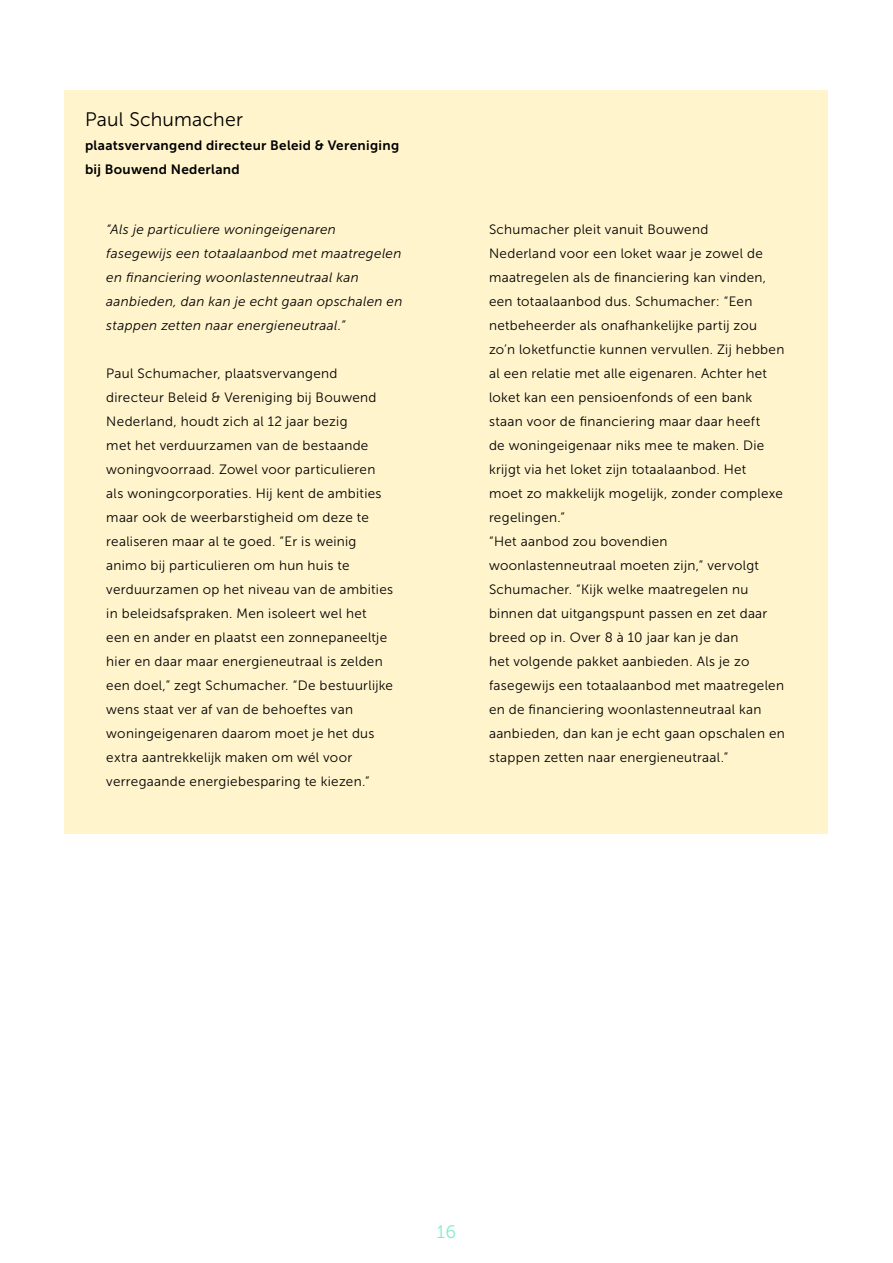
<style>
.page{position:relative;width:893px;height:1263px;background:#fff}
.page>*{position:absolute;margin:0;border:0;box-sizing:border-box;transform-origin:0 0}
.t1{font:19.5px "Museo Sans 300";letter-spacing:.01em;color:#000}
.t2{font:18px "Museo Sans 300";color:#83ebd0}
.t3{font:13.5px/24px "Museo Sans 300";letter-spacing:.025em;color:#000}
.t4{font:italic 13.5px/24px "Museo Sans 300";letter-spacing:.02em;color:#000}
.t5{font:13.5px/24px "Museo Sans 700";letter-spacing:.025em;color:#000}
</style>
<div class="page">
<div style="left:65px;top:91px;width:763px;height:743px;background:#fff4cc"></div>
<h1 class="t1" style="left:85px;top:109px;width:159px">Paul Schumacher</h1>
<p class="t5" style="left:85px;top:133px;width:316px">plaatsvervangend directeur Beleid &amp; Vereniging bij Bouwend Nederland</p>
<p class="t4" style="left:106px;top:217px;width:298px">“Als je particuliere woningeigenaren fasegewijs een totaalaanbod met maatregelen en financiering woonlastenneutraal kan aanbieden, dan kan je echt gaan opschalen en stappen zetten naar energieneutraal.”</p>
<p class="t3" style="left:106px;top:361px;width:288px">Paul Schumacher, plaatsvervangend directeur Beleid &amp; Vereniging bij Bouwend Nederland, houdt zich al 12 jaar bezig<br>met het verduurzamen van de bestaande woningvoorraad. Zowel voor particulieren als woningcorporaties. Hij kent de ambities maar ook de weerbarstigheid om deze te realiseren maar al te goed. “Er is weinig animo bij particulieren om hun huis te verduurzamen op het niveau van de ambities in beleidsafspraken. Men isoleert wel het een en ander en plaatst een zonnepaneeltje hier en daar maar energieneutraal is zelden een doel,” zegt Schumacher. “De bestuurlijke wens staat ver af van de behoeftes van woningeigenaren daarom moet je het dus extra aantrekkelijk maken om wél voor verregaande energiebesparing te kiezen.”</p>
<p class="t3" style="left:489px;top:218px;width:297px">Schumacher pleit vanuit Bouwend<br>Nederland voor een loket waar je zowel de maatregelen als de financiering kan vinden, een totaalaanbod dus. Schumacher: “Een netbeheerder als onafhankelijke partij zou zo’n loketfunctie kunnen vervullen. Zij hebben al een relatie met alle eigenaren. Achter het loket kan een pensioenfonds of een bank staan voor de financiering maar daar heeft<br>de woningeigenaar niks mee te maken. Die krijgt via het loket zijn totaalaanbod. Het<br>moet zo makkelijk mogelijk, zonder complexe regelingen.”<br>“Het aanbod zou bovendien woonlastenneutraal moeten zijn,” vervolgt Schumacher. “Kijk welke maatregelen nu binnen dat uitgangspunt passen en zet daar breed op in. Over 8 à 10 jaar kan je dan<br>het volgende pakket aanbieden. Als je zo fasegewijs een totaalaanbod met maatregelen en de financiering woonlastenneutraal kan aanbieden, dan kan je echt gaan opschalen en stappen zetten naar energieneutraal.”</p>
<h2 class="t2" style="left:437px;top:1222px;width:21px">16</h2>
</div>
